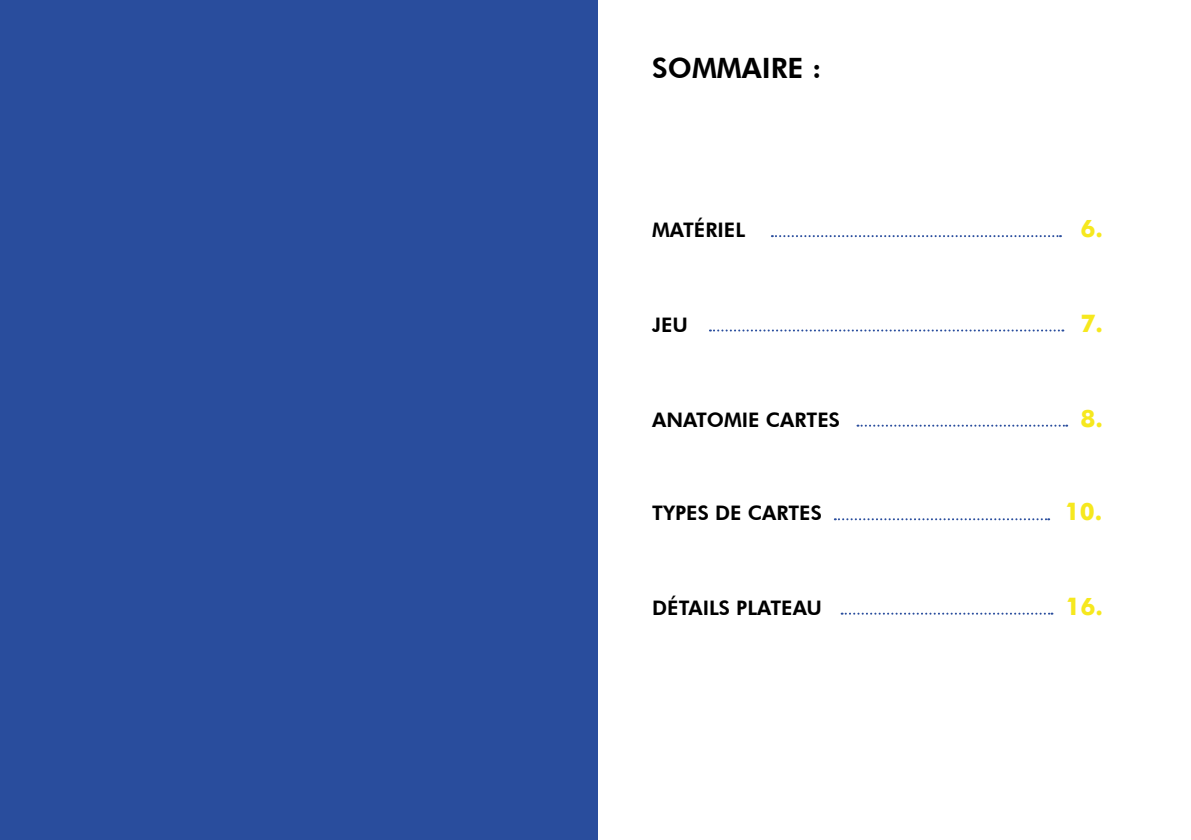
<style>
.page{position:relative;width:1191px;height:840px;background:#fff}
.page>*{position:absolute;margin:0;border:0;box-sizing:border-box;transform-origin:0 0}
.t1{font:800 28px "Futura BT";color:#000}
.t2{font:700 24px "Futura";color:#f6e81e}
.t3{font:800 20px "Futura BT";color:#000}
</style>
<div class="page">
<svg style="left:772px;top:235px;width:289px;height:2px"></svg>
<svg style="left:710px;top:329px;width:353px;height:2px"></svg>
<svg style="left:857px;top:424px;width:210px;height:2px"></svg>
<svg style="left:835px;top:518px;width:214px;height:2px"></svg>
<svg style="left:841px;top:612px;width:211px;height:2px"></svg>
<div style="left:0;top:0;width:597px;height:839px;background:#294d9d"></div>
<h1 class="t1" style="left:652px;top:51px;width:171px">SOMMAIRE :</h1>
<p class="t3" style="left:652px;top:218px;width:94px">MATÉRIEL</p>
<p class="t2" style="left:1080px;top:211px;width:24px">6.</p>
<p class="t3" style="left:652px;top:312px;width:37px">JEU</p>
<p class="t2" style="left:1080px;top:305px;width:24px">7.</p>
<p class="t3" style="left:652px;top:407px;width:189px">ANATOMIE CARTES</p>
<p class="t2" style="left:1080px;top:400px;width:24px">8.</p>
<p class="t3" style="left:652px;top:500px;width:171px">TYPES DE CARTES</p>
<p class="t2" style="left:1064px;top:494px;width:39px">10.</p>
<p class="t3" style="left:652px;top:595px;width:171px">DÉTAILS PLATEAU</p>
<p class="t2" style="left:1065px;top:588px;width:39px">16.</p>
</div>
